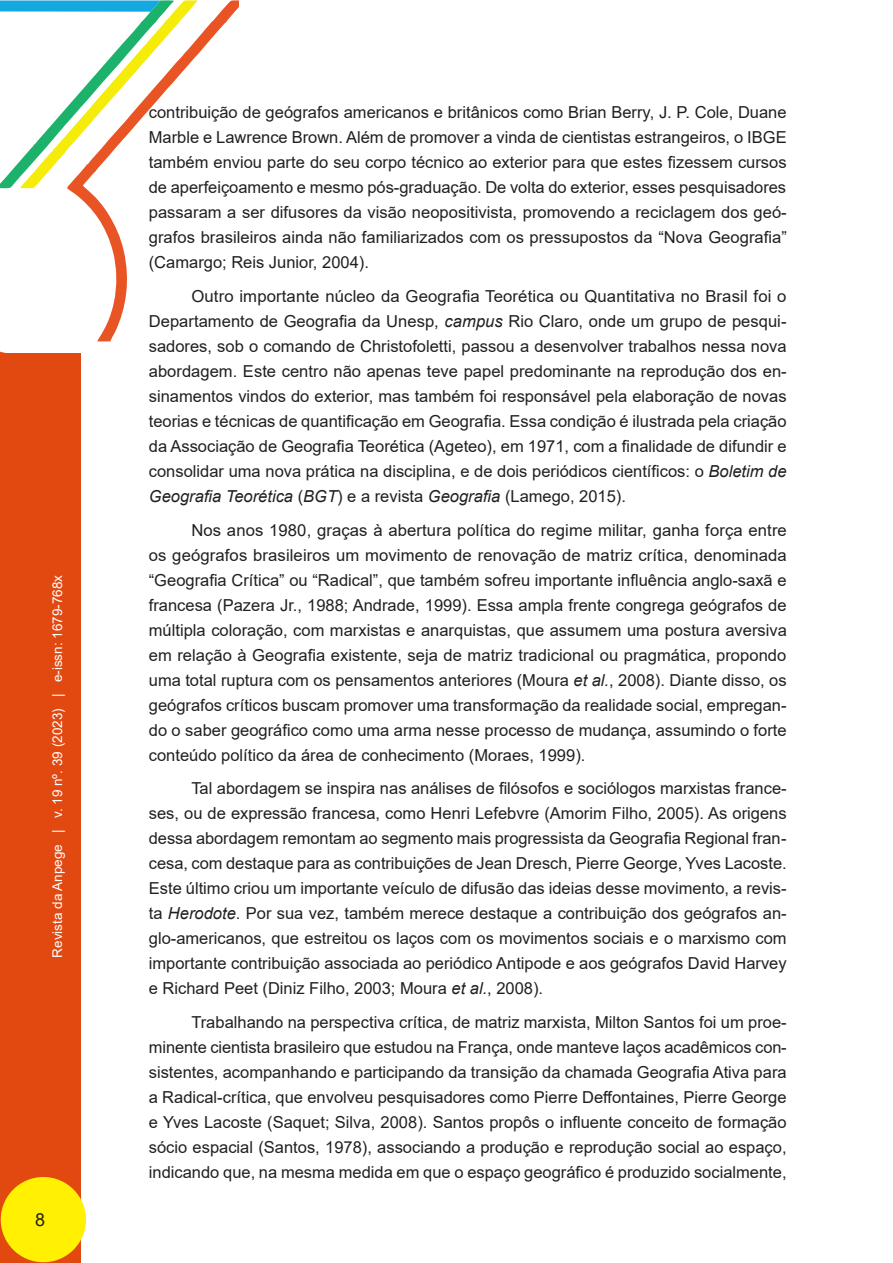
<style>
.page{position:relative;width:893px;height:1263px;background:#fff}
.page>*{position:absolute;margin:0;border:0;box-sizing:border-box;transform-origin:0 0}
.t1{font:18px "Arial";color:#231f20}
._04_CORPO_DO_TEXTO{font:16.5px/25px "Arial";color:#231f20;text-align:justify}
.t2{font:13.5px "Arial";color:#fff}
.s1{font-style:italic}
.s2{color:#222}
</style>
<div class="page">
<svg style="left:0;top:351px;width:19px;height:3px"></svg>
<svg style="left:69px;top:0;width:170px;height:341px"></svg>
<svg style="left:0;top:0;width:198px;height:190px"></svg>
<div style="left:0;top:354px;width:80px;height:909px;background:#e24911"></div>
<div style="left:1px;top:1177px;width:85px;height:85px;background:#fff101;border-radius:50%"></div>
<p class="t2" style="left:48px;top:957px;width:384px;rotate:-90deg">Revista da Anpege | v. 19 nº. 39 (2023) | e-issn: 1679-768x</p>
<p class="t1" style="left:35px;top:1207px;width:12px">8</p>
<p class="_04_CORPO_DO_TEXTO" style="left:149px;top:100px;width:640px">contribuição de geógrafos americanos e britânicos como Brian Berry, J. P. Cole, Duane Marble e Lawrence Brown. Além de promover a vinda de cientistas estrangeiros, o IBGE também enviou parte do seu corpo técnico ao exterior para que estes fizessem cursos de aperfeiçoamento e mesmo pós-graduação. De volta do exterior, esses pesquisadores passaram a ser difusores da visão neopositivista, promovendo a reciclagem dos geó&shy;grafos brasileiros ainda não familiarizados com os pressupostos da “Nova Geografia” (Camargo; Reis Junior, 2004).</p>
<p class="_04_CORPO_DO_TEXTO" style="left:149px;top:283px;width:639px;text-indent:43px">Outro importante núcleo da Geografia Teorética ou Quantitativa no Brasil foi o Departamento de Geografia da Unesp, <span class="s1">campus</span> Rio Claro, onde um grupo de pesqui&shy;sadores, sob o comando de Christofoletti, passou a desenvolver trabalhos nessa nova abordagem. Este centro não apenas teve papel predominante na reprodução dos en&shy;sinamentos vindos do exterior, mas também foi responsável pela elaboração de novas teorias e técnicas de quantificação em Geografia. Essa condição é ilustrada pela criação da Associação de Geografia Teorética (Ageteo), em 1971, com a finalidade de difundir e consolidar uma nova prática na disciplina, e de dois periódicos científicos: o <span class="s1">Boletim de Geografia Teorética</span> (<span class="s1">BGT</span>) e a revista <span class="s1">Geografia</span> (Lamego, 2015).</p>
<p class="_04_CORPO_DO_TEXTO" style="left:149px;top:517px;width:640px;text-indent:43px">Nos anos 1980, graças à abertura política do regime militar, ganha força entre os geógrafos brasileiros um movimento de renovação de matriz crítica, denominada “Geografia Crítica” ou “Radical”, que também sofreu importante influência anglo-saxã e francesa (Pazera Jr., 1988; Andrade, 1999). Essa ampla frente congrega geógrafos de múltipla coloração, com marxistas e anarquistas, que assumem uma postura aversiva em relação à Geografia existente, seja de matriz tradicional ou pragmática, propondo uma total ruptura com os pensamentos anteriores (Moura <span class="s1">et al.</span>, 2008). Diante disso, os geógrafos críticos buscam promover uma transformação da realidade social, empregan&shy;do o saber geográfico como uma arma nesse processo de mudança, assumindo o forte conteúdo político da área de conhecimento (Moraes, 1999).</p>
<p class="_04_CORPO_DO_TEXTO" style="left:149px;top:776px;width:639px;text-indent:43px">Tal abordagem se inspira nas análises de filósofos e sociólogos marxistas france&shy;ses, ou de expressão francesa, como Henri Lefebvre (Amorim Filho, 2005). As origens dessa abordagem remontam ao segmento mais progressista da Geografia Regional fran&shy;cesa, com destaque para as contribuições de Jean Dresch, Pierre George, Yves Lacoste.<br>Este último criou um importante veículo de difusão das ideias desse movimento, a revis&shy;ta <span class="s1">Herodote</span>. Por sua vez, também merece destaque a contribuição dos geógrafos an&shy;glo-americanos, que estreitou os laços com os movimentos sociais e o marxismo com importante contribuição associada ao periódico Antipode e aos geógrafos David Harvey e Richard Peet (Diniz Filho, 2003; Moura <span class="s1">et al.</span>, 2008).</p>
<p class="_04_CORPO_DO_TEXTO" style="left:149px;top:1009px;width:639px;text-indent:43px">Trabalhando na perspectiva crítica, de matriz marxista, Milton Santos foi um proe&shy;minente cientista brasileiro que estudou na França, onde manteve laços acadêmicos con&shy;sistentes, acompanhando e participando da transição da chamada Geografia Ativa para a Radical-crítica, que envolveu pesquisadores como Pierre Deffontaines, Pierre George e Yves Lacoste (<span class="s2">Saquet; Silva, 2008)</span>. Santos propôs o influente conceito de formação sócio espacial (Santos, 1978), associando a produção e reprodução social ao espaço, indicando que, na mesma medida em que o espaço geográfico é produzido socialmente,</p>
</div>
